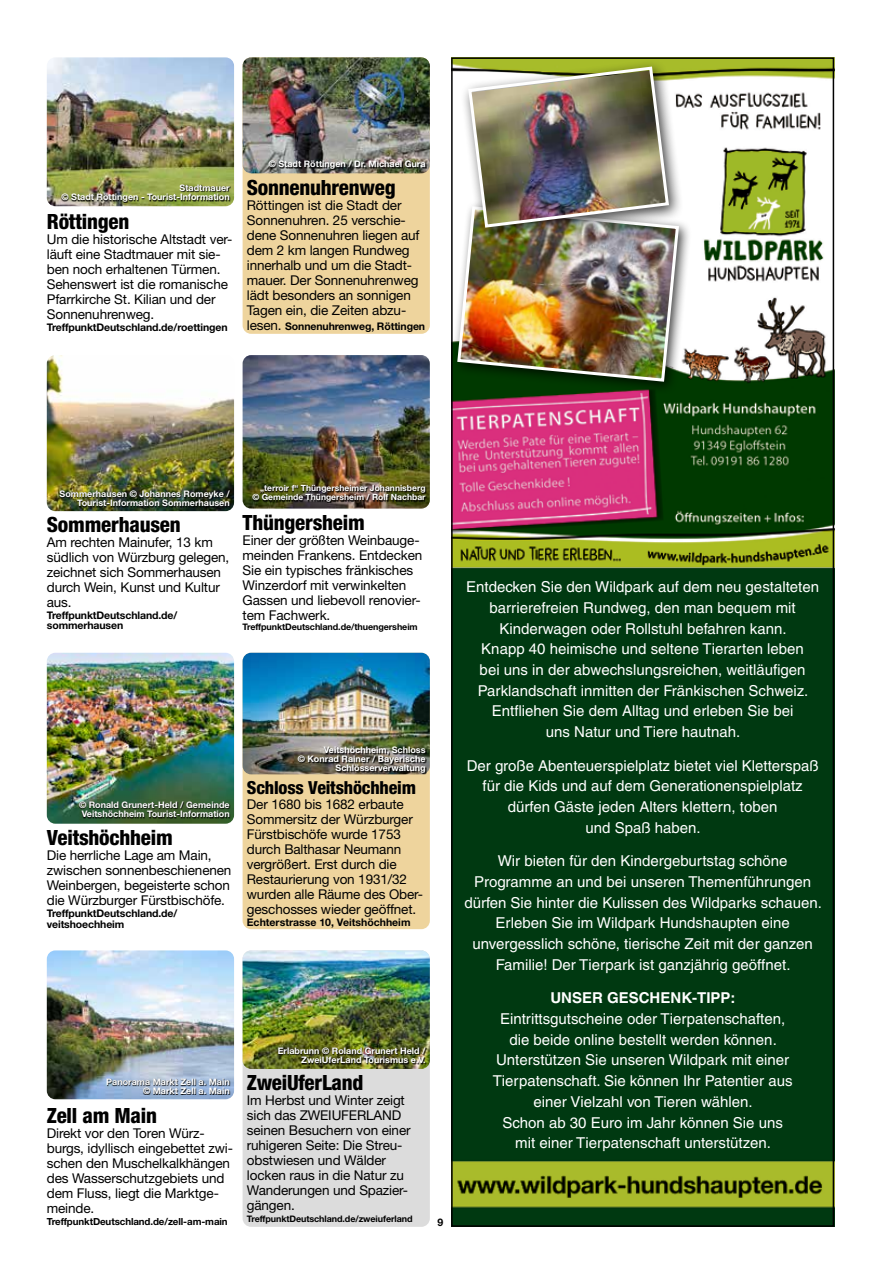
<style>
.page{position:relative;width:881px;height:1263px;background:#fff}
.page>*{position:absolute;margin:0;border:0;box-sizing:border-box;transform-origin:0 0}
.t1{font:800 condensed 21px "Helvetica Neue LT";letter-spacing:-.01em;color:#000}
.t2{font:800 condensed 18px "Helvetica Neue LT";letter-spacing:-.01em;color:#000}
.t3{font:15px/20.7px "Helvetica LT";color:#fff;text-align:center}
.t4{font:700 15px "Helvetica LT";color:#fff}
.t5{font:13.5px/15px "Helvetica Neue LT";letter-spacing:-.01em;color:#000}
.t6{font:700 10.5px/10.5px "Helvetica Neue LT";letter-spacing:-.01em;color:#000}
.t7{font:700 9.75px "Helvetica Neue LT";letter-spacing:-.01em;color:#000}
.t8{font:700 9px/9px "Helvetica Neue LT";color:#fff;text-align:right}
.t9{font:700 9px "Helvetica Neue LT";letter-spacing:-.01em;color:#000}
.t10{font:700 8.55px/9px "Helvetica Neue LT";color:#fff;text-align:right}
.s1{font-weight:400;font-size:13.5px}
</style>
<div class="page">
<div style="left:242px;top:57px;width:187px;height:277px;background:#eed49d;border-radius:9px"></div>
<img style="left:242px;top:57px;width:187px;height:116px">
<svg style="left:269px;top:161px;width:157px;height:9px"></svg>
<img style="left:47px;top:355px;width:187px;height:156px">
<img style="left:59px;top:491px;width:172px;height:17px">
<img style="left:47px;top:653px;width:187px;height:171px">
<svg style="left:79px;top:802px;width:152px;height:17px"></svg>
<div style="left:242px;top:653px;width:187px;height:276px;background:#eed49d;border-radius:9px"></div>
<img style="left:242px;top:653px;width:187px;height:121px">
<svg style="left:298px;top:747px;width:128px;height:27px"></svg>
<img style="left:47px;top:950px;width:187px;height:149px">
<svg style="left:107px;top:1078px;width:124px;height:17px"></svg>
<img style="left:47px;top:57px;width:187px;height:149px">
<img style="left:62px;top:184px;width:169px;height:19px">
<img style="left:242px;top:355px;width:187px;height:154px">
<img style="left:252px;top:484px;width:175px;height:19px">
<div style="left:242px;top:950px;width:187px;height:277px;background:#dcdcdc;border-radius:9px"></div>
<img style="left:242px;top:950px;width:187px;height:119px">
<img style="left:278px;top:1048px;width:149px;height:17px">
<img style="left:454px;top:60px;width:376px;height:1164px">
<div style="left:451px;top:200px;width:241px;height:195px;background:#000;opacity:.75"></div>
<div style="left:460px;top:59px;width:223px;height:184px;background:#000;opacity:.75"></div>
<img style="left:455px;top:65px;width:225px;height:318px">
<p class="t8" style="left:61px;top:183px;width:170px">Stadtmauer<br>© Stadt Röttingen - Tourist-Information</p>
<h1 class="t1" style="left:47px;top:208px;width:84px">Röttingen</h1>
<p class="t5" style="left:47px;top:231px;width:187px">Um die historische Altstadt ver&shy;läuft eine Stadtmauer mit sie&shy;ben noch erhaltenen Türmen.<br>Sehenswert ist die romanische<br>Pfarrkirche St. Kilian und der<br>Sonnenuhrenweg.</p>
<p class="t6" style="left:47px;top:322px;width:182px">TreffpunktDeutschland.de/roettingen</p>
<p class="t8" style="left:268px;top:159px;width:158px">© Stadt Röttingen / Dr. Michael Gura</p>
<h1 class="t1" style="left:247px;top:174px;width:150px">Sonnenuhrenweg</h1>
<p class="t5" style="left:247px;top:197px;width:174px">Röttingen ist die Stadt der<br>Sonnenuhren. 25 verschie&shy;dene Sonnenuhren liegen auf dem 2 km langen Rundweg innerhalb und um die Stadt&shy;mauer. Der Sonnenuhrenweg lädt besonders an sonnigen<br>Tagen ein, die Zeiten abzu-</p>
<p class="t6" style="left:247px;top:320px;width:180px"><span class="s1">lesen.</span> Sonnenuhrenweg, Röttingen</p>
<p class="t8" style="left:60px;top:489px;width:172px">Sommerhausen © Johannes Romeyke /<br>Tourist-Information Sommerhausen</p>
<h1 class="t1" style="left:47px;top:511px;width:135px">Sommerhausen</h1>
<p class="t5" style="left:47px;top:534px;width:184px">Am rechten Mainufer, 13 km südlich von Würzburg gelegen, zeichnet sich Sommerhausen durch Wein, Kunst und Kultur aus.</p>
<p class="t6" style="left:47px;top:610px;width:132px">TreffpunktDeutschland.de/ sommerhausen</p>
<p class="t10" style="left:252px;top:484px;width:174px">„terroir f“ Thüngersheimer Johannisberg © Gemeinde Thüngersheim / Rolf Nachbar</p>
<h1 class="t1" style="left:242px;top:509px;width:124px">Thüngersheim</h1>
<p class="t5" style="left:242px;top:532px;width:181px">Einer der größten Weinbauge&shy;meinden Frankens. Entdecken<br>Sie ein typisches fränkisches<br>Winzerdorf mit verwinkelten<br>Gassen und liebevoll renovier&shy;tem Fachwerk.</p>
<p class="t9" style="left:242px;top:621px;width:177px">TreffpunktDeutschland.de/thuengersheim</p>
<p class="t8" style="left:79px;top:800px;width:152px;text-align:center">© Ronald Grunert-Held / Gemeinde<br>Veitshöchheim Tourist-Information</p>
<h1 class="t1" style="left:47px;top:825px;width:127px">Veitshöchheim</h1>
<p class="t5" style="left:47px;top:848px;width:186px">Die herrliche Lage am Main, zwischen sonnenbeschienenen<br>Weinbergen, begeisterte schon die Würzburger Fürstbischöfe.</p>
<p class="t6" style="left:47px;top:908px;width:132px">TreffpunktDeutschland.de/ veitshoechheim</p>
<p class="t8" style="left:297px;top:745px;width:129px">Veitshöchheim, Schloss<br>© Konrad Rainer / Bayerische<br>Schlösserverwaltung</p>
<h2 class="t2" style="left:247px;top:776px;width:171px">Schloss Veitshöchheim</h2>
<p class="t5" style="left:247px;top:797px;width:178px">Der 1680 bis 1682 erbaute<br>Sommersitz der Würzburger<br>Fürstbischöfe wurde 1753 durch Balthasar Neumann vergrößert. Erst durch die<br>Restaurierung von 1931/32 wurden alle Räume des Ober&shy;geschosses wieder geöffnet.</p>
<p class="t6" style="left:247px;top:917px;width:165px">Echterstrasse 10, Veitshöchheim</p>
<p class="t8" style="left:106px;top:1077px;width:125px">Panorama Markt Zell a. Main © Markt Zell a. Main</p>
<h1 class="t1" style="left:47px;top:1102px;width:112px">Zell am Main</h1>
<p class="t5" style="left:47px;top:1125px;width:188px">Direkt vor den Toren Würz&shy;burgs, idyllisch eingebettet zwi&shy;schen den Muschelkalkhängen des Wasserschutzgebiets und dem Fluss, liegt die Marktge&shy;meinde.</p>
<p class="t7" style="left:47px;top:1215px;width:182px">TreffpunktDeutschland.de/zell-am-main</p>
<p class="t8" style="left:278px;top:1046px;width:149px">Erlabrunn © Roland Grunert Held /<br>ZweiUferLand Tourismus e.V.</p>
<h1 class="t1" style="left:247px;top:1069px;width:118px">ZweiUferLand</h1>
<p class="t5" style="left:247px;top:1092px;width:165px">Im Herbst und Winter zeigt sich das ZWEIUFERLAND seinen Besuchern von einer ruhigeren Seite: Die Streu&shy;obstwiesen und Wälder locken raus in die Natur zu<br>Wanderungen und Spazier&shy;gängen.</p>
<p class="t9" style="left:247px;top:1213px;width:167px">TreffpunktDeutschland.de/zweiuferland</p>
<p class="t6" style="left:437px;top:1217px;width:7px">9</p>
<p class="t3" style="left:466px;top:576px;width:354px">Entdecken Sie den Wildpark auf dem neu gestalteten barrierefreien Rundweg, den man bequem mit Kinderwagen oder Rollstuhl befahren kann.<br>Knapp 40 heimische und seltene Tierarten leben<br>bei uns in der abwechslungsreichen, weitläufigen Parklandschaft inmitten der Fränkischen Schweiz.<br>Entfliehen Sie dem Alltag und erleben Sie bei<br>uns Natur und Tiere hautnah.</p>
<p class="t3" style="left:466px;top:755px;width:353px">Der große Abenteuerspielplatz bietet viel Kletterspaß für die Kids und auf dem Generationenspielplatz dürfen Gäste jeden Alters klettern, toben<br>und Spaß haben.</p>
<p class="t3" style="left:464px;top:850px;width:359px">Wir bieten für den Kindergeburtstag schöne Programme an und bei unseren Themenführungen dürfen Sie hinter die Kulissen des Wildparks schauen.<br>Erleben Sie im Wildpark Hundshaupten eine unvergesslich schöne, tierische Zeit mit der ganzen Familie! Der Tierpark ist ganzjährig geöffnet.</p>
<p class="t4" style="left:550px;top:989px;width:187px">UNSER GESCHENK-TIPP:</p>
<p class="t3" style="left:492px;top:1008px;width:301px">Eintrittsgutscheine oder Tierpatenschaften, die beide online bestellt werden können.<br>Unterstützen Sie unseren Wildpark mit einer Tierpatenschaft. Sie können Ihr Patentier aus einer Vielzahl von Tieren wählen.<br>Schon ab 30 Euro im Jahr können Sie uns mit einer Tierpatenschaft unterstützen.</p>
</div>
